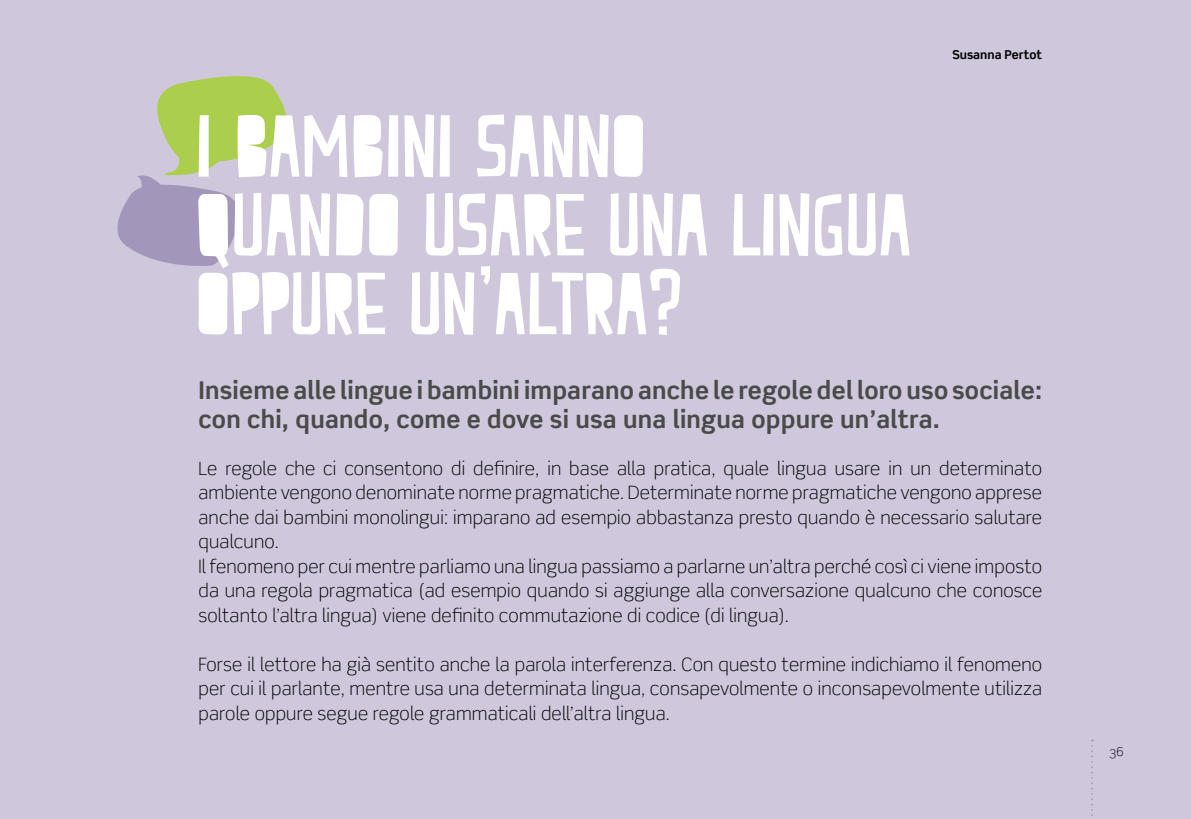
<style>
.page{position:relative;width:1191px;height:819px;background:#cfc8dc}
.page>*{position:absolute;margin:0;border:0;box-sizing:border-box;transform-origin:0 0}
.t1{font:87.5px/78.8px "Peach Milk";color:#fff}
.t2{font:700 24.5px/29.4px "Scene";letter-spacing:.01em;color:#494a4a}
.t3{font:300 18.38px/24.5px "Scene";letter-spacing:.01em;color:#000}
.t4{font:700 12.25px "Scene";color:#000}
.t5{font:300 12.25px "Scene";color:#000}
</style>
<div class="page">
<svg style="left:117px;top:76px;width:170px;height:190px"></svg>
<svg style="left:1091px;top:739px;width:2px;height:77px"></svg>
<h1 class="t1" style="left:196px;top:106px;width:717px">I BAMBINI SANNO<br>QUANDO USARE UNA LINGUA<br>OPPURE UN’ALTRA?</h1>
<p class="t4" style="left:952px;top:47px;width:91px">Susanna Pertot</p>
<h2 class="t2" style="left:198px;top:375px;width:845px">Insieme alle lingue i bambini imparano anche le regole del loro uso sociale: con chi, quando, come e dove si usa una lingua oppure un’altra.</h2>
<p class="t3" style="left:198px;top:456px;width:845px">Le regole che ci consentono di definire, in base alla pratica, quale lingua usare in un determinato ambiente vengono denominate norme pragmatiche. Determinate norme pragmatiche vengono apprese anche dai bambini monolingui: imparano ad esempio abbastanza presto quando è necessario salutare qualcuno.<br>Il fenomeno per cui mentre parliamo una lingua passiamo a parlarne un’altra perché così ci viene imposto da una regola pragmatica (ad esempio quando si aggiunge alla conversazione qualcuno che conosce soltanto l’altra lingua) viene definito commutazione di codice (di lingua).</p>
<p class="t3" style="left:198px;top:652px;width:845px;text-align:justify">Forse il lettore ha già sentito anche la parola interferenza. Con questo termine indichiamo il fenomeno per cui il parlante, mentre usa una determinata lingua, consapevolmente o inconsapevolmente utilizza parole oppure segue regole grammaticali dell’altra lingua.</p>
<p class="t5" style="left:1109px;top:744px;width:16px">36</p>
</div>
